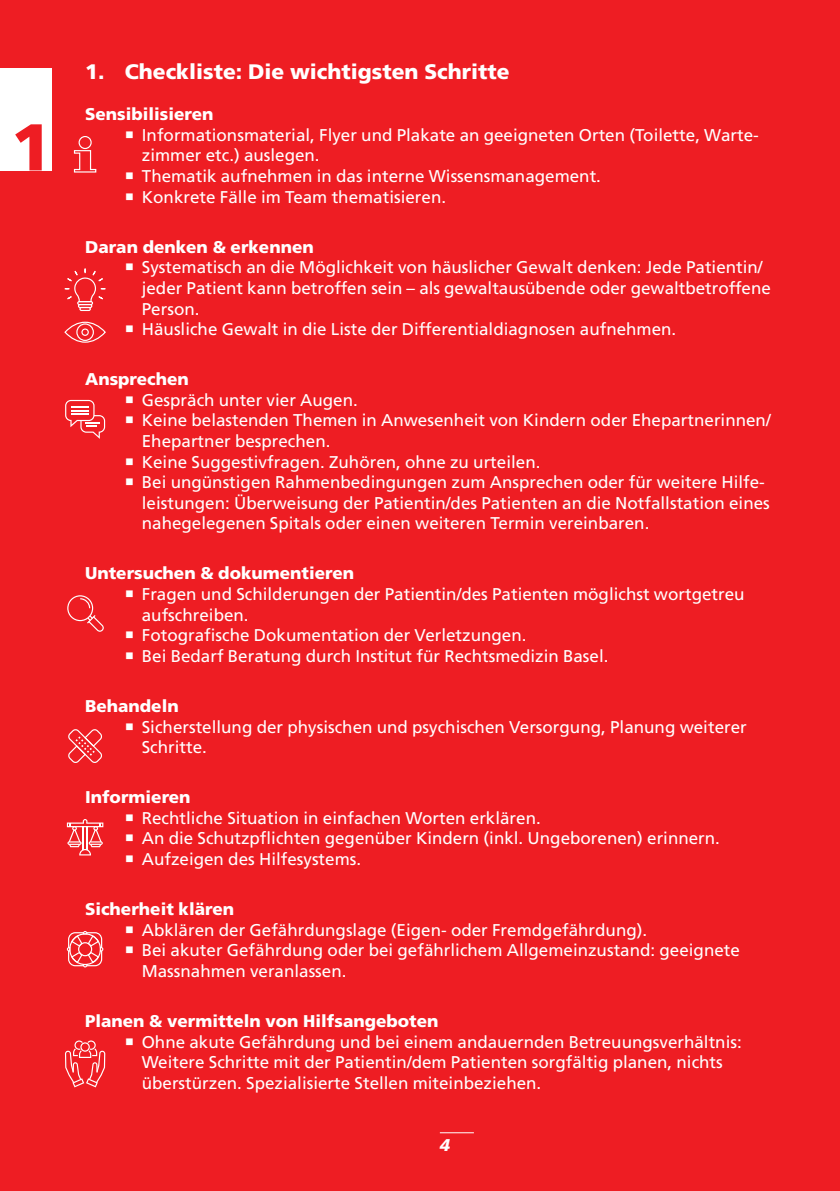
<style>
.page{position:relative;width:840px;height:1191px;background:#fff}
.page>*{position:absolute;margin:0;border:0;box-sizing:border-box;transform-origin:0 0}
.t1{font:900 66px "Frutiger LT Com";color:#ee1d23}
.t2{font:900 21px "Frutiger LT Com";color:#fff}
.t3{font:17px/20.6px "Frutiger LT Com";color:#fff}
.t4{font:900 17px "Frutiger LT Com";color:#fff}
.t5{font:italic 900 17px "Frutiger LT Com";color:#fff}
</style>
<div class="page">
<div style="left:0;top:0;width:839px;height:1191px;background:#ee1d23"></div>
<svg style="left:65px;top:268px;width:40px;height:33px"></svg>
<div style="left:77px;top:301px;width:16px;height:4px;border:1px solid #fff"></div>
<div style="left:78px;top:304px;width:14px;height:4px;border:1px solid #fff"></div>
<div style="left:79px;top:307px;width:12px;height:4px;border:1px solid #fff"></div>
<div style="left:64px;top:322px;width:42px;height:21px;border:1px solid #fff;border-radius:50%"></div>
<div style="left:76px;top:323px;width:18px;height:18px;border:1px solid #fff;border-radius:50%"></div>
<div style="left:81px;top:328px;width:8px;height:8px;border:1px solid #fff;border-radius:50%"></div>
<svg style="left:68px;top:729px;width:34px;height:34px"></svg>
<svg style="left:67px;top:595px;width:37px;height:37px"></svg>
<svg style="left:67px;top:819px;width:36px;height:36px"></svg>
<svg style="left:67px;top:931px;width:36px;height:36px"></svg>
<svg style="left:65px;top:1040px;width:40px;height:47px"></svg>
<svg style="left:65px;top:400px;width:40px;height:39px"></svg>
<svg style="left:73px;top:149px;width:24px;height:24px"></svg>
<div style="left:78px;top:136px;width:14px;height:13px;border:1px solid #fff;border-radius:50%"></div>
<hr style="left:439px;top:1132px;width:34px;height:1px;background:#fff">
<div style="left:0;top:68px;width:51px;height:102px;background:#fff"></div>
<h1 class="t1" style="left:11px;top:107px;width:42px">1</h1>
<p class="t2" style="left:85px;top:59px;width:426px">1. Checkliste: Die wichtigsten Schritte</p>
<p class="t4" style="left:85px;top:104px;width:130px">Sensibilisieren</p>
<p class="t3" style="left:142px;top:125px;width:618px;text-indent:-17px">○ Informationsmaterial, Flyer und Plakate an geeigneten Orten (Toilette, Warte&shy;zimmer etc.) auslegen.</p>
<p class="t3" style="left:125px;top:166px;width:477px">○ Thematik aufnehmen in das interne Wissensmanagement.</p>
<p class="t3" style="left:125px;top:186px;width:322px">○ Konkrete Fälle im Team thematisieren.</p>
<p class="t4" style="left:85px;top:236px;width:230px">Daran denken &amp; erkennen</p>
<p class="t3" style="left:142px;top:257px;width:630px;text-indent:-17px">○ Systematisch an die Möglichkeit von häuslicher Gewalt denken: Jede Patientin/ jeder Patient kann betroffen sein – als gewaltausübende oder gewaltbetroffene<br>Person.</p>
<p class="t3" style="left:125px;top:319px;width:552px">○ Häusliche Gewalt in die Liste der Differentialdiagnosen aufnehmen.</p>
<p class="t4" style="left:85px;top:369px;width:105px">Ansprechen</p>
<p class="t3" style="left:125px;top:390px;width:234px">○ Gespräch unter vier Augen.</p>
<p class="t3" style="left:142px;top:410px;width:630px;text-indent:-17px">○ Keine belastenden Themen in Anwesenheit von Kindern oder Ehepartnerinnen/<br>Ehepartner besprechen.</p>
<p class="t3" style="left:125px;top:451px;width:417px">○ Keine Suggestivfragen. Zuhören, ohne zu urteilen.</p>
<p class="t3" style="left:142px;top:472px;width:629px;text-indent:-17px">○ Bei ungünstigen Rahmenbedingungen zum Ansprechen oder für weitere Hilfe&shy;leistungen: Überweisung der Patientin/des Patienten an die Notfallstation eines nahegelegenen Spitals oder einen weiteren Termin vereinbaren.</p>
<p class="t4" style="left:85px;top:563px;width:270px">Untersuchen &amp; dokumentieren</p>
<p class="t3" style="left:142px;top:584px;width:604px;text-indent:-17px">○ Fragen und Schilderungen der Patientin/des Patienten möglichst wortgetreu aufschreiben.</p>
<p class="t3" style="left:125px;top:625px;width:403px">○ Fotografische Dokumentation der Verletzungen.</p>
<p class="t3" style="left:125px;top:646px;width:485px">○ Bei Bedarf Beratung durch Institut für Rechtsmedizin Basel.</p>
<p class="t4" style="left:85px;top:695px;width:95px">Behandeln</p>
<p class="t3" style="left:142px;top:716px;width:606px;text-indent:-17px">○ Sicherstellung der physischen und psychischen Versorgung, Planung weiterer<br>Schritte.</p>
<p class="t4" style="left:85px;top:787px;width:107px">Informieren</p>
<p class="t3" style="left:125px;top:807px;width:417px">○ Rechtliche Situation in einfachen Worten erklären.</p>
<p class="t3" style="left:125px;top:828px;width:596px">○ An die Schutzpflichten gegenüber Kindern (inkl. Ungeborenen) erinnern.</p>
<p class="t3" style="left:125px;top:849px;width:238px">○ Aufzeigen des Hilfesystems.</p>
<p class="t4" style="left:85px;top:899px;width:150px">Sicherheit klären</p>
<p class="t3" style="left:125px;top:919px;width:523px">○ Abklären der Gefährdungslage (Eigen- oder Fremdgefährdung).</p>
<p class="t3" style="left:142px;top:940px;width:599px;text-indent:-17px">○ Bei akuter Gefährdung oder bei gefährlichem Allgemeinzustand: geeignete<br>Massnahmen veranlassen.</p>
<p class="t4" style="left:85px;top:1010px;width:355px">Planen &amp; vermitteln von Hilfsangeboten</p>
<p class="t3" style="left:142px;top:1031px;width:601px;text-indent:-17px">○ Ohne akute Gefährdung und bei einem andauernden Betreuungsverhältnis:<br>Weitere Schritte mit der Patientin/dem Patienten sorgfältig planen, nichts überstürzen. Spezialisierte Stellen miteinbeziehen.</p>
<p class="t5" style="left:439px;top:1134px;width:12px">4</p>
</div>
